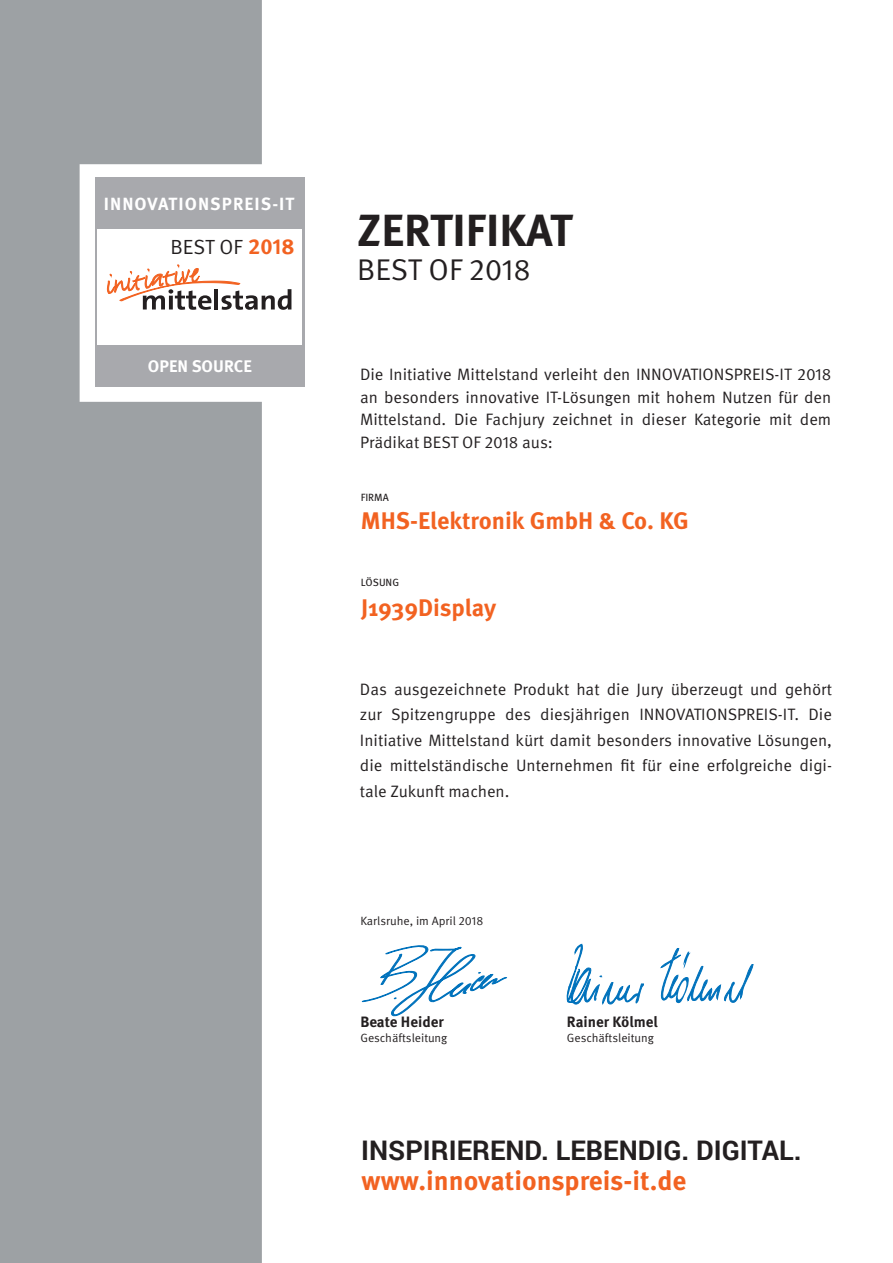
<style>
.page{position:relative;width:893px;height:1263px;background:#fff}
.page>*{position:absolute;margin:0;border:0;box-sizing:border-box;transform-origin:0 0}
.t1{font:700 45px "Meta Pro";color:#231f20}
.t2{font:30px "Meta Pro";color:#231f20}
.t3{font:700 27px "Roboto";color:#231f20}
.t4{font:700 27px "Meta Pro";color:#f26221}
.t5{font:700 24px "Meta Pro";color:#f26221}
.t6{font:20.55px "Meta Pro";color:#231f20}
.t7{font:700 17.7px "Meta Pro";letter-spacing:.06em;color:#fff}
.t8{font:700 16.8px "Meta Pro";color:#fff}
.t9{font:16.5px/25.5px "Meta Pro";color:#231f20;text-align:justify}
.t10{font:700 15px "Meta Pro";color:#231f20}
.t11{font:12px "Meta Pro";color:#231f20}
.t12{font:10.5px "Meta Pro";color:#231f20}
.s1{font-weight:700;font-size:21.75px;color:#f26221}
</style>
<div class="page">
<svg style="left:362px;top:945px;width:146px;height:72px"></svg>
<svg style="left:660px;top:948px;width:94px;height:56px"></svg>
<svg style="left:566px;top:944px;width:78px;height:61px"></svg>
<div style="left:95px;top:177px;width:210px;height:210px;background:#a8a9ad"></div>
<div style="left:97px;top:229px;width:205px;height:116px;background:#fff"></div>
<svg style="left:262px;top:289px;width:29px;height:21px"></svg>
<svg style="left:0;top:0;width:262px;height:1263px;background:#a4a7aa"></svg>
<p class="t7" style="left:104px;top:193px;width:192px">INNOVATIONSPREIS-IT</p>
<p class="t6" style="left:170px;top:235px;width:126px">BEST OF <span class="s1">2018</span></p>
<p class="t8" style="left:148px;top:356px;width:105px">OPEN SOURCE</p>
<h1 class="t1" style="left:357px;top:202px;width:217px">ZERTIFIKAT</h1>
<h2 class="t2" style="left:357px;top:251px;width:175px">BEST OF 2018</h2>
<p class="t9" style="left:360px;top:363px;width:473px;line-height:22.5px">Die Initiative Mittelstand verleiht den INNOVATIONSPREIS-IT 2018 an besonders innovative IT-Lösungen mit hohem Nutzen für den Mittelstand. Die Fachjury zeichnet in dieser Kategorie mit dem Prädikat BEST OF 2018 aus:</p>
<p class="t12" style="left:361px;top:491px;width:30px">FIRMA</p>
<h3 class="t5" style="left:361px;top:505px;width:329px">MHS-Elektronik GmbH &amp; Co. KG</h3>
<p class="t12" style="left:361px;top:576px;width:40px">LÖSUNG</p>
<h3 class="t5" style="left:361px;top:592px;width:137px">J1939Display</h3>
<p class="t9" style="left:360px;top:677px;width:474px">Das ausgezeichnete Produkt hat die Jury überzeugt und gehört zur Spitzengruppe des diesjährigen INNOVATIONSPREIS-IT. Die Initiative Mittelstand kürt damit besonders innovative Lösungen, die mittelständische Unternehmen fit für eine erfolgreiche digi&shy;tale Zukunft machen.</p>
<p class="t11" style="left:360px;top:914px;width:124px">Karlsruhe, im April 2018</p>
<p class="t10" style="left:360px;top:1013px;width:85px">Beate Heider</p>
<p class="t11" style="left:360px;top:1031px;width:89px">Geschäftsleitung</p>
<p class="t10" style="left:567px;top:1013px;width:93px">Rainer Kölmel</p>
<p class="t11" style="left:567px;top:1031px;width:89px">Geschäftsleitung</p>
<h3 class="t3" style="left:361px;top:1131px;width:442px">INSPIRIEREND. LEBENDIG. DIGITAL.</h3>
<h3 class="t4" style="left:362px;top:1163px;width:326px">www.innovationspreis-it.de</h3>
</div>
